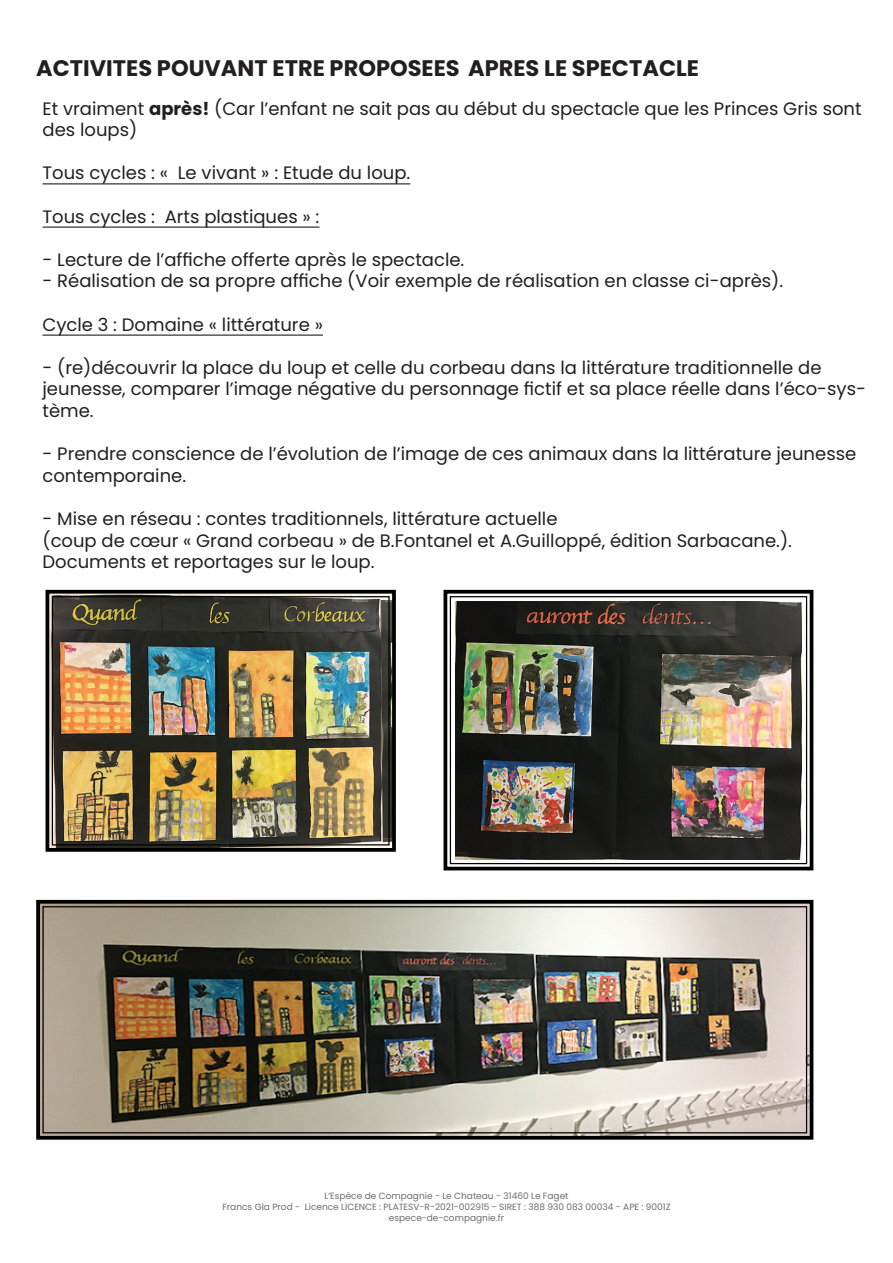
<style>
.page{position:relative;width:893px;height:1263px;background:#fff}
.page>*{position:absolute;margin:0;border:0;box-sizing:border-box;transform-origin:0 0}
.t1{font:700 22.5px "Poppins";color:#231f20}
.t2{font:18px/21.6px "Poppins";color:#231f20}
.t3{font:9px/10.8px "Poppins";color:#6c6d70;text-align:center}
.s1{font-weight:700}
</style>
<div class="page">
<hr style="left:43px;top:183px;width:367px;height:1px;background:#231f20">
<hr style="left:43px;top:227px;width:276px;height:1px;background:#231f20">
<hr style="left:43px;top:335px;width:280px;height:1px;background:#231f20">
<img style="left:36px;top:899px;width:778px;height:241px">
<div style="left:42px;top:906px;width:765px;height:227px;border:1px solid #000"></div>
<img style="left:45px;top:589px;width:351px;height:263px">
<div style="left:52px;top:596px;width:338px;height:249px;border:1px solid #000"></div>
<img style="left:443px;top:589px;width:371px;height:282px">
<div style="left:450px;top:596px;width:357px;height:268px;border:1px solid #000"></div>
<p class="t1" style="left:36px;top:55px;width:664px">ACTIVITES POUVANT ETRE PROPOSEES APRES LE SPECTACLE</p>
<p class="t2" style="left:43px;top:98px;width:821px">Et vraiment <span class="s1">après!</span> (Car l’enfant ne sait pas au début du spectacle que les Princes Gris sont des loups)</p>
<p class="t2" style="left:43px;top:162px;width:369px">Tous cycles : « Le vivant » : Etude du loup.</p>
<p class="t2" style="left:43px;top:206px;width:278px">Tous cycles : Arts plastiques » :</p>
<p class="t2" style="left:43px;top:249px;width:423px">- Lecture de l’affiche offerte après le spectacle.</p>
<p class="t2" style="left:43px;top:270px;width:742px">- Réalisation de sa propre affiche (Voir exemple de réalisation en classe ci-après).</p>
<p class="t2" style="left:43px;top:314px;width:282px">Cycle 3 : Domaine « littérature »</p>
<p class="t2" style="left:43px;top:357px;width:825px">- (re)découvrir la place du loup et celle du corbeau dans la littérature traditionnelle de jeunesse, comparer l’image négative du personnage fictif et sa place réelle dans l’éco-sys&shy;tème.</p>
<p class="t2" style="left:43px;top:443px;width:815px">- Prendre conscience de l’évolution de l’image de ces animaux dans la littérature jeunesse contemporaine.</p>
<p class="t2" style="left:43px;top:508px;width:751px">- Mise en réseau : contes traditionnels, littérature actuelle<br>(coup de cœur « Grand corbeau » de B.Fontanel et A.Guilloppé, édition Sarbacane.).<br>Documents et reportages sur le loup.</p>
<p class="t3" style="left:222px;top:1191px;width:450px">L’Espèce de Compagnie - Le Chateau - 31460 Le Faget<br>Francs Gla Prod - Licence LICENCE : PLATESV-R-2021-002915 - SIRET : 388 930 083 00034 - APE : 9001Z espece-de-compagnie.fr</p>
</div>
